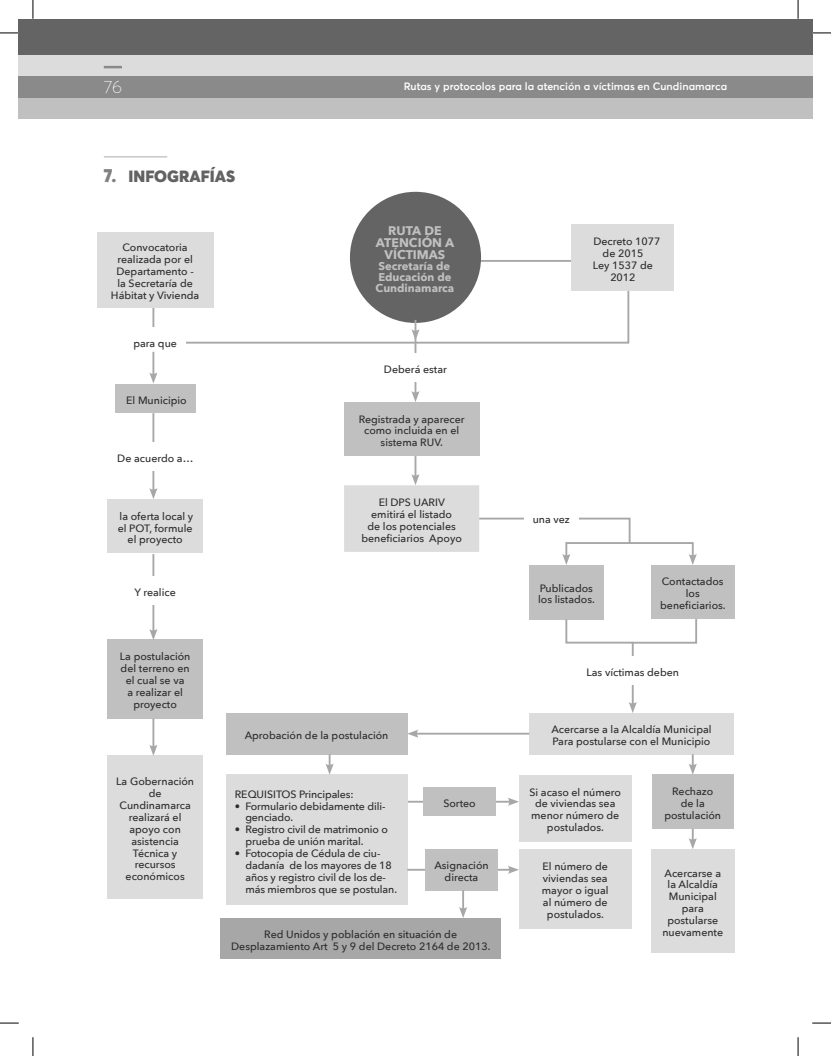
<style>
.page{position:relative;width:831px;height:1056px;background:#fff}
.page>*{position:absolute;margin:0;border:0;box-sizing:border-box;transform-origin:0 0}
.t1{font:100 17.5px "Averta Std";color:#fff}
.t2{font:900 16.25px "Averta Std";color:#626262}
.t3{font:700 12.5px "Avenir Next";color:#c0c0c0}
.t4{font:700 11.25px/11.2px "Avenir Next";color:#c0c0c0}
.t5{font:500 10.62px/11.9px "Avenir Next";color:#2c2c2c;text-align:center}
.t6{font:600 10.62px "Averta Std";color:#fff}
.s1{font-size:18.75px;color:#818181}
</style>
<div class="page">
<div style="left:798px;top:97px;width:14px;height:22px;background:#c0c0c0"></div>
<div style="left:798px;top:76px;width:14px;height:21px;background:#8a8a8a"></div>
<div style="left:798px;top:54px;width:14px;height:22px;background:#dcdcdc"></div>
<div style="left:798px;top:19px;width:14px;height:35px;background:#646464"></div>
<div style="left:19px;top:97px;width:779px;height:22px;background:#c0c0c0"></div>
<div style="left:19px;top:76px;width:779px;height:21px;background:#8a8a8a"></div>
<div style="left:19px;top:54px;width:779px;height:22px;background:#dcdcdc"></div>
<div style="left:19px;top:19px;width:779px;height:35px;background:#646464"></div>
<svg style="left:104px;top:66px;width:18px;height:2px"></svg>
<hr style="left:104px;top:156px;width:63px;height:1px;background:#bcbcbc">
<hr style="left:407px;top:801px;width:104px;height:2px;background:#a7a7a7">
<svg style="left:508px;top:798px;width:11px;height:8px"></svg>
<svg style="left:152px;top:259px;width:478px;height:86px"></svg>
<div style="left:350px;top:192px;width:131px;height:131px;background:#646464;border-radius:50%"></div>
<div style="left:344px;top:402px;width:135px;height:54px;background:#c0c0c0"></div>
<div style="left:529px;top:565px;width:74px;height:54px;background:#c0c0c0"></div>
<div style="left:519px;top:775px;width:112px;height:66px;background:#dcdcdc"></div>
<div style="left:220px;top:919px;width:281px;height:40px;background:#a7a7a7"></div>
<div style="left:423px;top:787px;width:73px;height:29px;background:#c0c0c0"></div>
<div style="left:226px;top:713px;width:181px;height:41px;background:#c0c0c0"></div>
<div style="left:226px;top:775px;width:181px;height:130px;background:#dcdcdc"></div>
<hr style="left:407px;top:869px;width:104px;height:2px;background:#a7a7a7">
<svg style="left:508px;top:866px;width:11px;height:8px"></svg>
<div style="left:519px;top:849px;width:112px;height:79px;background:#dcdcdc"></div>
<div style="left:425px;top:849px;width:73px;height:41px;background:#c0c0c0"></div>
<div style="left:652px;top:775px;width:82px;height:54px;background:#c0c0c0"></div>
<div style="left:651px;top:849px;width:83px;height:103px;background:#dcdcdc"></div>
<div style="left:529px;top:713px;width:205px;height:41px;background:#dcdcdc"></div>
<div style="left:651px;top:565px;width:83px;height:54px;background:#c0c0c0"></div>
<div style="left:97px;top:232px;width:117px;height:76px;background:#dcdcdc"></div>
<div style="left:115px;top:385px;width:81px;height:28px;background:#c0c0c0"></div>
<div style="left:107px;top:499px;width:96px;height:54px;background:#dcdcdc"></div>
<div style="left:107px;top:639px;width:96px;height:80px;background:#c0c0c0"></div>
<div style="left:107px;top:756px;width:96px;height:143px;background:#dcdcdc"></div>
<div style="left:124px;top:327px;width:62px;height:28px;background:#fff"></div>
<div style="left:572px;top:224px;width:102px;height:67px;background:#dcdcdc"></div>
<hr style="left:414px;top:333px;width:2px;height:61px;background:#a7a7a7">
<svg style="left:411px;top:391px;width:9px;height:11px"></svg>
<svg style="left:411px;top:320px;width:9px;height:20px"></svg>
<svg style="left:689px;top:754px;width:8px;height:21px"></svg>
<svg style="left:325px;top:754px;width:9px;height:21px"></svg>
<svg style="left:689px;top:829px;width:8px;height:20px"></svg>
<hr style="left:414px;top:456px;width:2px;height:21px;background:#a7a7a7">
<hr style="left:152px;top:352px;width:2px;height:24px;background:#a7a7a7">
<svg style="left:149px;top:372px;width:8px;height:12px"></svg>
<hr style="left:152px;top:413px;width:2px;height:78px;background:#a7a7a7">
<svg style="left:149px;top:488px;width:8px;height:11px"></svg>
<hr style="left:152px;top:719px;width:2px;height:29px;background:#a7a7a7">
<svg style="left:149px;top:745px;width:8px;height:11px"></svg>
<hr style="left:152px;top:554px;width:2px;height:78px;background:#a7a7a7">
<svg style="left:149px;top:629px;width:8px;height:11px"></svg>
<div style="left:108px;top:442px;width:94px;height:28px;background:#fff"></div>
<div style="left:126px;top:576px;width:59px;height:29px;background:#fff"></div>
<div style="left:372px;top:354px;width:87px;height:28px;background:#fff"></div>
<svg style="left:344px;top:474px;width:353px;height:91px"></svg>
<svg style="left:564px;top:590px;width:134px;height:123px"></svg>
<div style="left:572px;top:656px;width:122px;height:29px;background:#fff"></div>
<hr style="left:415px;top:733px;width:114px;height:2px;background:#a7a7a7">
<svg style="left:407px;top:730px;width:11px;height:8px"></svg>
<hr style="left:462px;top:890px;width:2px;height:20px;background:#a7a7a7">
<svg style="left:459px;top:907px;width:8px;height:11px"></svg>
<svg style="left:0;top:32px;width:19px;height:2px"></svg>
<svg style="left:812px;top:32px;width:19px;height:2px"></svg>
<svg style="left:0;top:1022px;width:19px;height:2px"></svg>
<svg style="left:812px;top:1022px;width:19px;height:2px"></svg>
<svg style="left:32px;top:0;width:2px;height:19px"></svg>
<svg style="left:32px;top:1037px;width:2px;height:19px"></svg>
<svg style="left:797px;top:0;width:2px;height:19px"></svg>
<svg style="left:797px;top:1037px;width:2px;height:19px"></svg>
<h1 class="t1" style="left:104px;top:76px;width:20px">76</h1>
<p class="t6" style="left:404px;top:80px;width:325px">Rutas y protocolos para la atención a víctimas en Cundinamarca</p>
<h2 class="t2" style="left:104px;top:166px;width:133px"><span class="s1">7.</span> INFOGRAFÍAS</h2>
<p class="t5" style="left:111px;top:241px;width:90px">Convocatoria realizada por el<br>Departamento - la Secretaría de<br>Hábitat y Vivienda</p>
<p class="t5" style="left:133px;top:336px;width:45px">para que</p>
<p class="t5" style="left:126px;top:394px;width:62px">El Municipio</p>
<p class="t5" style="left:117px;top:451px;width:78px">De acuerdo a…</p>
<p class="t5" style="left:118px;top:510px;width:77px">la oferta local y el POT, formule el proyecto</p>
<p class="t5" style="left:134px;top:586px;width:43px">Y realice</p>
<p class="t3" style="left:388px;top:220px;width:55px">RUTA DE</p>
<p class="t3" style="left:376px;top:232px;width:80px">ATENCIÓN A</p>
<p class="t3" style="left:384px;top:243px;width:22px">Víctimas</p>
<p class="t4" style="left:376px;top:260px;width:80px">Secretaría de<br>Educación de<br>Cundinamarca</p>
<p class="t5" style="left:384px;top:363px;width:65px">Deberá estar</p>
<p class="t5" style="left:359px;top:412px;width:107px">Registrada y aparecer como incluida en el sistema RUV.</p>
<p class="t5" style="left:361px;top:496px;width:102px">El DPS UARIV emitirá el listado<br>de los potenciales beneficiarios Apoyo</p>
<p class="t5" style="left:120px;top:650px;width:72px">La postulación del terreno en el cual se va<br>a realizar el proyecto</p>
<p class="t5" style="left:245px;top:729px;width:145px">Aprobación de la postulación</p>
<p class="t5" style="left:116px;top:775px;width:79px">La Gobernación de<br>Cundinamarca realizará el apoyo con asistencia<br>Técnica y recursos económicos</p>
<p class="t5" style="left:235px;top:788px;width:120px">REQUISITOS Principales:</p>
<p class="t5" style="left:245px;top:799px;width:142px;text-align:left;text-indent:-11px">• Formulario debidamente dili&shy;genciado.</p>
<p class="t5" style="left:245px;top:823px;width:144px;text-align:left;text-indent:-11px">• Registro civil de matrimonio o prueba de unión marital.</p>
<p class="t5" style="left:245px;top:847px;width:153px;text-align:left;text-indent:-11px">• Fotocopia de Cédula de ciu&shy;dadanía de los mayores de 18 años y registro civil de los de&shy;más miembros que se postulan.</p>
<p class="t5" style="left:443px;top:797px;width:34px">Sorteo</p>
<p class="t5" style="left:434px;top:859px;width:56px">Asignación directa</p>
<p class="t5" style="left:231px;top:928px;width:261px">Red Unidos y población en situación de<br>Desplazamiento Art 5 y 9 del Decreto 2164 de 2013.</p>
<p class="t5" style="left:593px;top:235px;width:69px">Decreto 1077</p>
<p class="t5" style="left:602px;top:247px;width:42px">de 2015</p>
<p class="t5" style="left:593px;top:259px;width:62px">Ley 1537 de</p>
<p class="t5" style="left:610px;top:270px;width:27px">2012</p>
<p class="t5" style="left:533px;top:513px;width:39px">una vez</p>
<p class="t5" style="left:538px;top:582px;width:58px;text-align:left">Publicados los listados.</p>
<p class="t5" style="left:660px;top:575px;width:67px">Contactados los beneficiarios.</p>
<p class="t5" style="left:586px;top:666px;width:94px">Las víctimas deben</p>
<p class="t5" style="left:551px;top:723px;width:162px;text-align:left">Acercarse a la Alcaldía Municipal<br>Para postularse con el Municipio</p>
<p class="t5" style="left:529px;top:785px;width:93px">Si acaso el número de viviendas sea menor número de postulados.</p>
<p class="t5" style="left:542px;top:860px;width:68px">El número de viviendas sea mayor o igual al número de postulados.</p>
<p class="t5" style="left:664px;top:785px;width:58px">Rechazo<br>de la postulación</p>
<p class="t5" style="left:662px;top:866px;width:62px">Acercarse a la Alcaldía<br>Municipal para postularse nuevamente</p>
</div>
